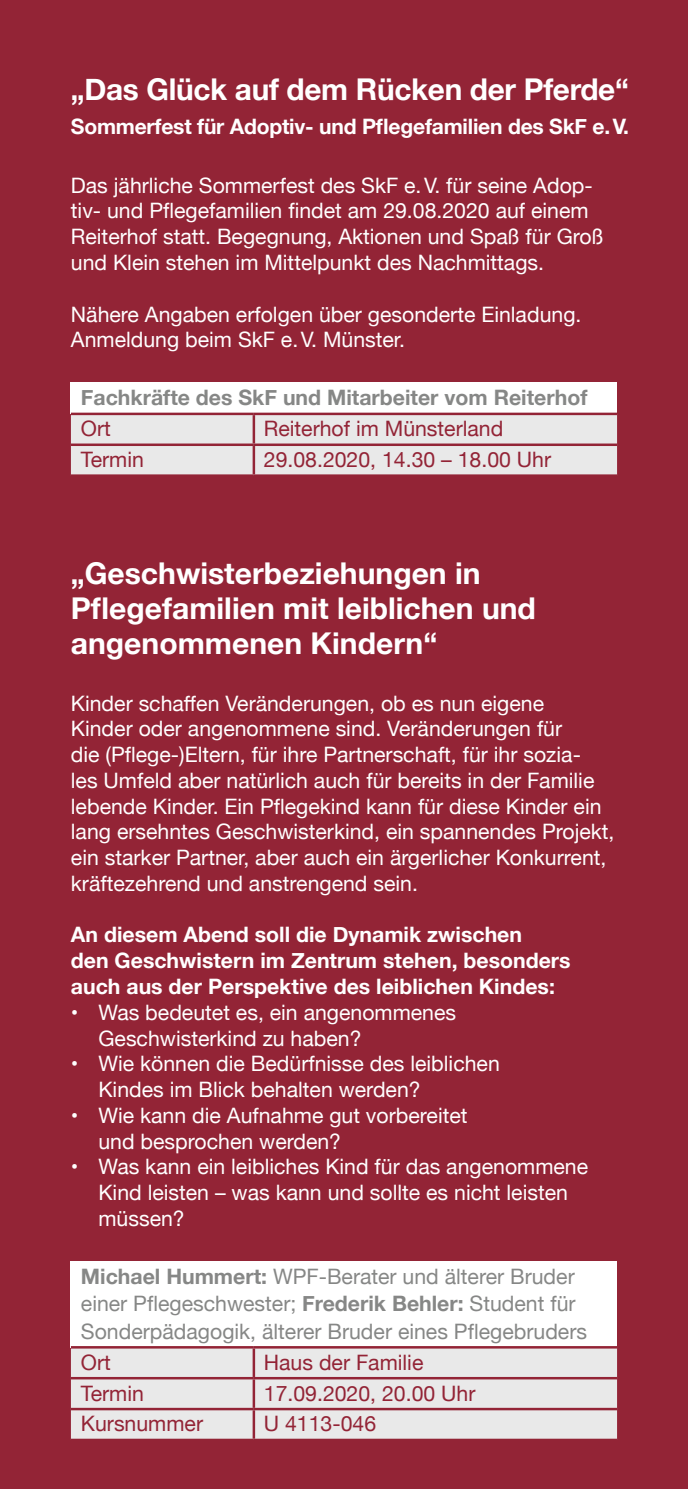
<style>
.page{position:relative;width:688px;height:1489px;background:#fff}
.page>*{position:absolute;margin:0;border:0;box-sizing:border-box;transform-origin:0 0}
.t1{font:700 30px/35px "Helvetica Neue";color:#fff}
.t2{font:21.25px/25.8px "Helvetica Neue";color:#fff}
.t3{font:700 21.25px/25.8px "Helvetica Neue";color:#fff}
.t4{font:21.25px/27.5px "Helvetica Neue";color:#868786}
.t5{font:21.25px "Helvetica Neue";color:#932436}
.t6{font:700 21.25px "Helvetica Neue";color:#868786}
.s1{font-weight:700}
</style>
<div class="page">
<div style="left:0;top:0;width:687px;height:1488px;background:#932436"></div>
<div style="left:71px;top:382px;width:546px;height:32px;background:#fff"></div>
<div style="left:71px;top:415px;width:546px;height:59px;background:#e9e9e9"></div>
<hr style="left:71px;top:412px;width:183px;height:3px;background:#932436">
<hr style="left:254px;top:412px;width:363px;height:3px;background:#932436">
<hr style="left:252px;top:415px;width:3px;height:28px;background:#932436">
<hr style="left:71px;top:443px;width:183px;height:3px;background:#932436">
<hr style="left:254px;top:443px;width:363px;height:3px;background:#932436">
<hr style="left:252px;top:446px;width:3px;height:28px;background:#932436">
<div style="left:71px;top:1260px;width:546px;height:87px;background:#fff"></div>
<div style="left:71px;top:1348px;width:546px;height:90px;background:#e9e9e9"></div>
<hr style="left:252px;top:1348px;width:3px;height:28px;background:#932436">
<hr style="left:252px;top:1379px;width:3px;height:28px;background:#932436">
<hr style="left:252px;top:1410px;width:3px;height:28px;background:#932436">
<hr style="left:71px;top:1345px;width:183px;height:3px;background:#932436">
<hr style="left:254px;top:1345px;width:363px;height:3px;background:#932436">
<hr style="left:71px;top:1376px;width:183px;height:3px;background:#932436">
<hr style="left:254px;top:1376px;width:363px;height:3px;background:#932436">
<hr style="left:71px;top:1407px;width:183px;height:3px;background:#932436">
<hr style="left:254px;top:1407px;width:363px;height:3px;background:#932436">
<h1 class="t1" style="left:71px;top:73px;width:559px">„Das Glück auf dem Rücken der Pferde“</h1>
<p class="t3" style="left:71px;top:114px;width:559px">Sommerfest für Adoptiv- und Pflegefamilien des SkF e.V.</p>
<p class="t2" style="left:71px;top:173px;width:534px">Das jährliche Sommerfest des SkF e.V. für seine Adop&shy;tiv- und Pflegefamilien findet am 29.08.2020 auf einem Reiterhof statt. Begegnung, Aktionen und Spaß für Groß und Klein stehen im Mittelpunkt des Nachmittags.</p>
<p class="t2" style="left:71px;top:302px;width:512px">Nähere Angaben erfolgen über gesonderte Einladung.<br>Anmeldung beim SkF e.V. Münster.</p>
<p class="t6" style="left:81px;top:381px;width:508px">Fachkräfte des SkF und Mitarbeiter vom Reiterhof</p>
<p class="t5" style="left:81px;top:413px;width:31px">Ort</p>
<p class="t5" style="left:264px;top:413px;width:241px">Reiterhof im Münsterland</p>
<p class="t5" style="left:81px;top:444px;width:64px">Termin</p>
<p class="t5" style="left:264px;top:444px;width:289px">29.08.2020, 14.30 – 18.00 Uhr</p>
<h1 class="t1" style="left:71px;top:556px;width:466px">„Geschwisterbeziehungen in<br>Pflegefamilien mit leiblichen und angenommenen Kindern“</h1>
<p class="t2" style="left:71px;top:691px;width:545px">Kinder schaffen Veränderungen, ob es nun eigene<br>Kinder oder angenommene sind. Veränderungen für<br>die (Pflege-)Eltern, für ihre Partnerschaft, für ihr sozia-<br>les Umfeld aber natürlich auch für bereits in der Familie lebende Kinder. Ein Pflegekind kann für diese Kinder ein lang ersehntes Geschwisterkind, ein spannendes Projekt, ein starker Partner, aber auch ein ärgerlicher Konkurrent, kräftezehrend und anstrengend sein.</p>
<p class="t3" style="left:71px;top:922px;width:501px">An diesem Abend soll die Dynamik zwischen<br>den Geschwistern im Zentrum stehen, besonders auch aus der Perspektive des leiblichen Kindes:</p>
<p class="t2" style="left:98px;top:1000px;width:359px;text-indent:-27px">• Was bedeutet es, ein angenommenes<br>Geschwisterkind zu haben?</p>
<p class="t2" style="left:98px;top:1052px;width:403px;text-indent:-27px">• Wie können die Bedürfnisse des leiblichen<br>Kindes im Blick behalten werden?</p>
<p class="t2" style="left:98px;top:1103px;width:370px;text-indent:-27px">• Wie kann die Aufnahme gut vorbereitet und besprochen werden?</p>
<p class="t2" style="left:98px;top:1155px;width:491px;text-indent:-27px">• Was kann ein leibliches Kind für das angenommene<br>Kind leisten – was kann und sollte es nicht leisten müssen?</p>
<p class="t4" style="left:81px;top:1263px;width:507px"><span class="s1">Michael Hummert:</span> WPF-Berater und älterer Bruder einer Pflegeschwester; <span class="s1">Frederik Behler:</span> Student für<br>Sonderpädagogik, älterer Bruder eines Pflegebruders</p>
<p class="t5" style="left:81px;top:1346px;width:31px">Ort</p>
<p class="t5" style="left:264px;top:1346px;width:161px">Haus der Familie</p>
<p class="t5" style="left:81px;top:1377px;width:64px">Termin</p>
<p class="t5" style="left:264px;top:1377px;width:213px">17.09.2020, 20.00 Uhr</p>
<p class="t5" style="left:81px;top:1408px;width:124px">Kursnummer</p>
<p class="t5" style="left:264px;top:1408px;width:114px">U 4113-046</p>
</div>
